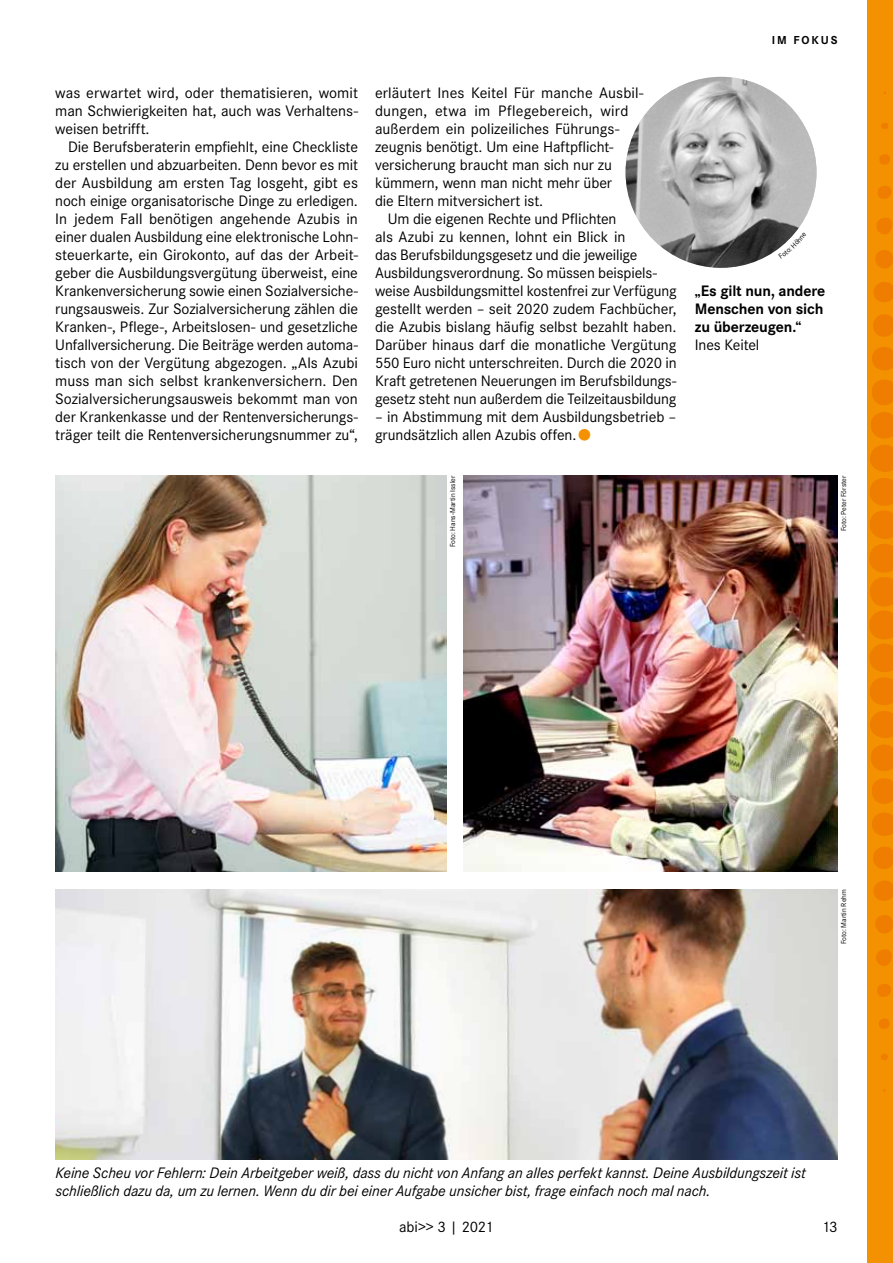
<style>
.page{position:relative;width:893px;height:1263px;background:#fff}
.page>*{position:absolute;margin:0;border:0;box-sizing:border-box;transform-origin:0 0}
.t1{font:42px "Corporate S";color:#f39100}
.t2{font:15.75px/18px "Corporate S";letter-spacing:-.005em;color:#000;text-align:justify}
.t3{font:italic 15.75px/18px "Corporate S";letter-spacing:-.01em;color:#000}
.t4{font:700 15.75px/18px "Corporate S";letter-spacing:-.01em;color:#000;text-align:justify}
.t5{font:15.75px "Corporate S";letter-spacing:.015em;color:#000}
.t6{font:700 12px "Corporate S";color:#000}
.t7{font:7.5px "Corporate S";letter-spacing:-.005em;color:#000}
</style>
<div class="page">
<div style="left:867px;top:0;width:26px;height:1263px;background:#f39100"></div>
<svg style="left:881px;top:123px;width:7px;height:6px"></svg>
<svg style="left:879px;top:154px;width:11px;height:11px"></svg>
<svg style="left:878px;top:186px;width:14px;height:13px"></svg>
<svg style="left:875px;top:218px;width:18px;height:51px"></svg>
<svg style="left:873px;top:282px;width:20px;height:55px"></svg>
<svg style="left:869px;top:347px;width:24px;height:522px"></svg>
<svg style="left:874px;top:881px;width:19px;height:20px"></svg>
<svg style="left:875px;top:915px;width:18px;height:18px"></svg>
<svg style="left:876px;top:949px;width:16px;height:17px"></svg>
<svg style="left:877px;top:984px;width:14px;height:13px"></svg>
<svg style="left:879px;top:1019px;width:11px;height:10px"></svg>
<svg style="left:881px;top:1054px;width:7px;height:6px"></svg>
<img style="left:625px;top:77px;width:191px;height:191px;border-radius:95px">
<img style="left:55px;top:890px;width:783px;height:270px">
<img style="left:463px;top:476px;width:375px;height:396px">
<img style="left:55px;top:476px;width:391px;height:396px">
<svg style="left:778px;top:232px;width:18px;height:17px"></svg>
<p class="t6" style="left:772px;top:33px;width:8px">Im</p>
<p class="t6" style="left:793px;top:33px;width:10px">Fok</p>
<p class="t6" style="left:821px;top:33px;width:17px">us</p>
<p class="t2" style="left:55px;top:83px;width:304px">was erwartet wird, oder thematisieren, womit man Schwierigkeiten hat, auch was Verhaltens&shy;weisen betrifft.</p>
<p class="t2" style="left:55px;top:137px;width:304px;text-indent:13px">Die Berufsberaterin empfiehlt, eine Checkliste zu erstellen und abzuarbeiten. Denn bevor es mit der Ausbildung am ersten Tag losgeht, gibt es noch einige organisatorische Dinge zu erledigen.<br>I n jedem Fall benötigen angehende Azubis in einer dualen Ausbildung eine elektronische Lohn&shy;steuerkarte, ein Girokonto, auf das der Arbeit&shy;geber die Ausbildungsvergütung überweist, eine Krankenversicherung sowie einen Sozialversiche&shy;rungsausweis. Zur Sozialversicherung zählen die Kranken-, Pflege-, Arbeitslosen- und gesetzliche Unfallversicherung. Die Beiträge werden automa&shy;tisch von der Vergütung abgezogen. „Als Azubi muss man sich selbst krankenversichern. Den Sozialversicherungsausweis bekommt man von der Krankenkasse und der Rentenversicherungs&shy;träger teilt die Rentenversicherungsnummer zu“,</p>
<p class="t2" style="left:375px;top:83px;width:270px">erläutert I nes Keitel Für manche Ausbil-</p>
<p class="t5" style="left:375px;top:101px;width:255px">dungen, etwa im Pflegebereich, wird</p>
<p class="t2" style="left:375px;top:119px;width:246px">außerdem ein polizeiliches Führungs-</p>
<p class="t2" style="left:375px;top:137px;width:240px">zeugnis benötigt. Um eine Haftpflicht-</p>
<p class="t2" style="left:375px;top:155px;width:238px">versicherung braucht man sich nur zu</p>
<p class="t2" style="left:375px;top:173px;width:239px">kümmern, wenn man nicht mehr über</p>
<p class="t2" style="left:375px;top:191px;width:170px">die Eltern mitversichert ist.</p>
<p class="t2" style="left:388px;top:209px;width:230px">Um die eigenen Rechte und Pflichten</p>
<p class="t2" style="left:375px;top:227px;width:252px">als Azubi zu kennen, lohnt ein Blick in</p>
<p class="t2" style="left:375px;top:245px;width:264px">das Berufsbildungsgesetz und die jeweilige</p>
<p class="t2" style="left:375px;top:263px;width:283px">Ausbildungsverordnung. So müssen beispiels-</p>
<p class="t2" style="left:375px;top:281px;width:303px">weise Ausbildungsmittel kostenfrei zur Verfügung</p>
<p class="t2" style="left:375px;top:299px;width:303px">gestellt werden – seit 2020 zudem Fachbücher,</p>
<p class="t2" style="left:375px;top:317px;width:303px">die Azubis bislang häufig selbst bezahlt haben.</p>
<p class="t2" style="left:375px;top:335px;width:303px">Darüber hinaus darf die monatliche Vergütung</p>
<p class="t2" style="left:375px;top:353px;width:303px">550 Euro nicht unterschreiten. Durch die 2020 in</p>
<p class="t2" style="left:375px;top:371px;width:303px">Kraft getretenen N euerungen im Berufsbildungs-</p>
<p class="t2" style="left:375px;top:389px;width:303px">gesetz steht nun außerdem die Teilzeitausbildung</p>
<p class="t2" style="left:375px;top:407px;width:303px">– in Abstimmung mit dem Ausbildungsbetrieb – grundsätzlich allen Azubis offen.</p>
<h1 class="t1" style="left:571px;top:411px;width:30px">•</h1>
<p class="t4" style="left:695px;top:282px;width:132px">„Es gilt nun, andere Menschen von sich zu überzeugen.“</p>
<p class="t2" style="left:695px;top:335px;width:66px">I nes Keitel</p>
<p class="t7" style="left:448px;top:547px;width:73px;rotate:-90deg">Foto: Hans-Martin Issler</p>
<p class="t7" style="left:839px;top:531px;width:57px;rotate:-90deg">Foto: Peter Förster</p>
<p class="t7" style="left:839px;top:944px;width:57px;rotate:-90deg">Foto: Martin Rehm</p>
<p class="t3" style="left:55px;top:1163px;width:752px">Keine Scheu vor Fehlern: Dein Arbeitgeber weiß, dass du nicht von Anfang an alles perfekt kannst. Deine Ausbildungszeit ist schließlich dazu da, um zu lernen. Wenn du dir bei einer Aufgabe unsicher bist, frage einfach noch mal nach.</p>
<p class="t2" style="left:399px;top:1217px;width:96px">abi&gt;&gt; 3 | 2021</p>
<p class="t2" style="left:822px;top:1217px;width:18px">13</p>
</div>
